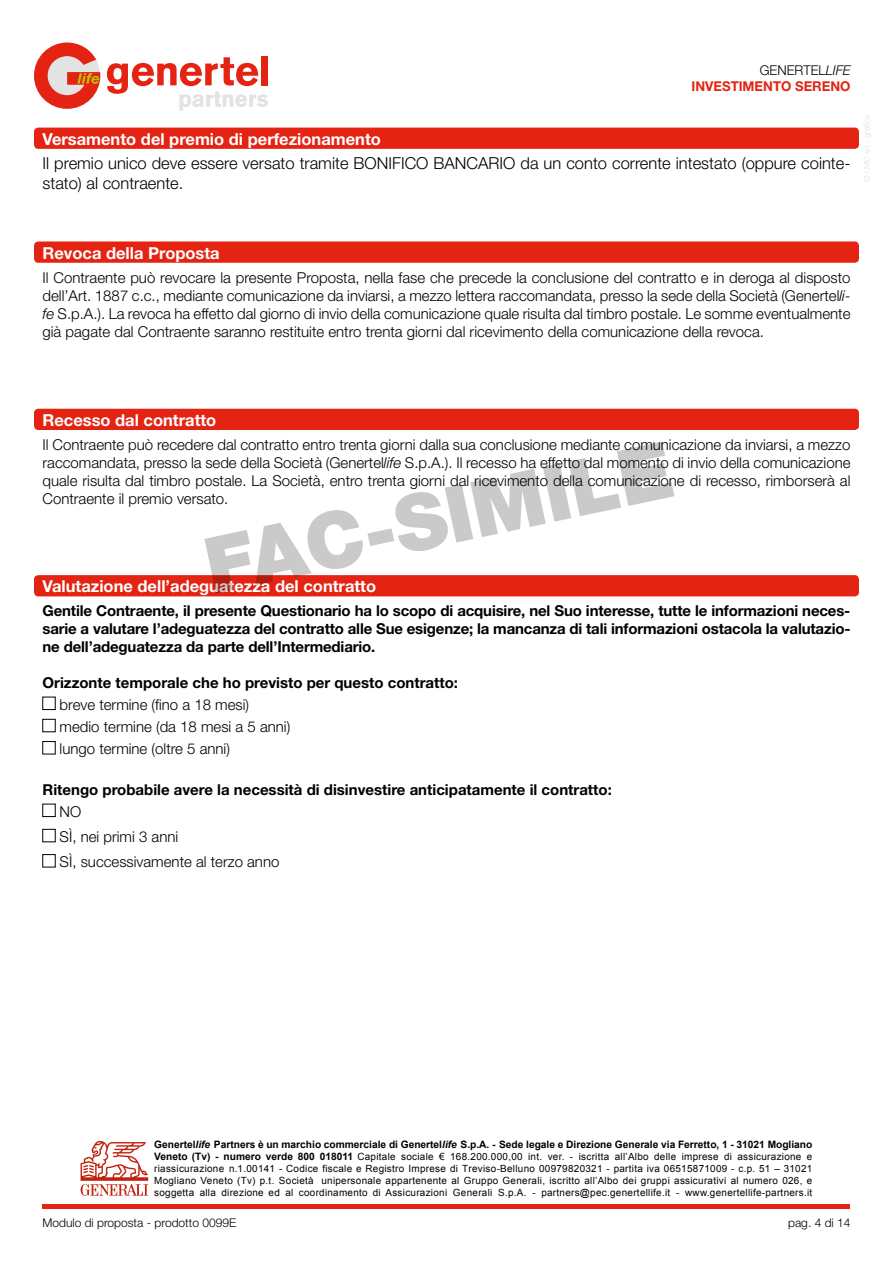
<style>
.page{position:relative;width:893px;height:1263px;background:#fff}
.page>*{position:absolute;margin:0;border:0;box-sizing:border-box;transform-origin:0 0}
.t1{font:700 16.5px "Helvetica Neue";color:#fff}
.t2{font:300 16.5px/19.5px "Helvetica Neue";color:#000}
.t3{font:300 15px/18px "Helvetica Neue";color:#000;text-align:justify}
.t4{font:700 15px/18px "Helvetica Neue";color:#000;text-align:justify}
.t5{font:700 13.5px/16.2px "Helvetica Neue";color:#e42313;text-align:right}
.t6{font:300 12px "Helvetica Neue";color:#000}
.t7{font:700 10.2px "Arial";color:#000}
.t8{font:9.9px/11.9px "Arial";letter-spacing:.03em;color:#000;text-align:justify}
.s1{font-weight:300;color:#000}
.s2{font-weight:300;font-style:italic;color:#000}
.s3{font-style:italic}
.s4{font-weight:700;font-size:10.2px}
</style>
<div class="page">
<hr style="left:43px;top:1205px;width:807px;height:4px;background:#e42313">
<div style="left:261px;top:56px;width:7px;height:29px;background:#e42313"></div>
<svg style="left:107px;top:57px;width:161px;height:53px"></svg>
<svg style="left:34px;top:43px;width:66px;height:66px"></svg>
<svg style="left:81px;top:1141px;width:67px;height:55px"></svg>
<div style="left:34px;top:241px;width:825px;height:22px;background:#e42313;border-radius:4px"></div>
<div style="left:34px;top:409px;width:825px;height:21px;background:#e42313;border-radius:4px"></div>
<div style="left:34px;top:575px;width:825px;height:21px;background:#e42313;border-radius:4px"></div>
<div style="left:43px;top:719px;width:12px;height:13px;border:1px solid #000"></div>
<div style="left:43px;top:804px;width:12px;height:13px;border:1px solid #000"></div>
<div style="left:43px;top:829px;width:12px;height:13px;border:1px solid #000"></div>
<div style="left:34px;top:128px;width:825px;height:21px;background:#e42313;border-radius:4px"></div>
<svg style="left:204px;top:442px;width:471px;height:152px"></svg>
<p class="t5" style="left:691px;top:61px;width:160px"><span class="s1">GENERTEL</span><span class="s2">LIFE<br></span>INVESTIMENTO SERENO</p>
<p class="t1" style="left:43px;top:129px;width:340px">Versamento del premio di perfezionamento</p>
<p class="t2" style="left:43px;top:153px;width:809px">Il premio unico deve essere versato tramite BONIFICO BANCARIO da un conto corrente intestato (oppure cointe&shy;stato) al contraente.</p>
<p class="t1" style="left:43px;top:242px;width:179px">Revoca della Proposta</p>
<p class="t3" style="left:43px;top:268px;width:809px">Il Contraente può revocare la presente Proposta, nella fase che precede la conclusione del contratto e in deroga al disposto dell’Art. 1887 c.c., mediante comunicazione da inviarsi, a mezzo lettera raccomandata, presso la sede della Società (Genertel<span class="s3">li&shy;fe</span> S.p.A.). La revoca ha effetto dal giorno di invio della comunicazione quale risulta dal timbro postale. Le somme eventualmente già pagate dal Contraente saranno restituite entro trenta giorni dal ricevimento della comunicazione della revoca.</p>
<p class="t1" style="left:43px;top:410px;width:175px">Recesso dal contratto</p>
<p class="t3" style="left:43px;top:436px;width:809px">Il Contraente può recedere dal contratto entro trenta giorni dalla sua conclusione mediante comunicazione da inviarsi, a mezzo raccomandata, presso la sede della Società (Genertel<span class="s3">life</span> S.p.A.). Il recesso ha effetto dal momento di invio della comunicazione quale risulta dal timbro postale. La Società, entro trenta giorni dal ricevimento della comunicazione di recesso, rimborserà al Contraente il premio versato.</p>
<p class="t1" style="left:43px;top:576px;width:335px">Valutazione dell’adeguatezza del contratto</p>
<p class="t4" style="left:43px;top:601px;width:809px">Gentile Contraente, il presente Questionario ha lo scopo di acquisire, nel Suo interesse, tutte le informazioni neces&shy;sarie a valutare l’adeguatezza del contratto alle Sue esigenze; la mancanza di tali informazioni ostacola la valutazio&shy;ne dell’adeguatezza da parte dell’Intermediario.</p>
<p class="t4" style="left:43px;top:673px;width:417px">Orizzonte temporale che ho previsto per questo contratto:</p>
<p class="t3" style="left:60px;top:693px;width:232px;line-height:22.2px;text-align:left">breve termine (fino a 18 mesi) medio termine (da 18 mesi a 5 anni) lungo termine (oltre 5 anni)</p>
<p class="t4" style="left:43px;top:780px;width:571px">Ritengo probabile avere la necessità di disinvestire anticipatamente il contratto:</p>
<p class="t3" style="left:60px;top:798px;width:221px;line-height:25.2px;text-align:left">NO<br>SÌ, nei primi 3 anni<br>SÌ, successivamente al terzo anno</p>
<p class="t7" style="left:154px;top:1138px;width:660px">Genertel<span class="s3">life</span> Partners è un marchio commerciale di Genertel<span class="s3">life</span> S.p.A. - Sede legale e Direzione Generale via Ferretto, 1 - 31021 Mogliano</p>
<p class="t8" style="left:154px;top:1151px;width:660px"><span class="s4">Veneto (Tv) - numero verde 800 018011</span> Capitale sociale € 168.200.000,00 int. ver. - iscritta all’Albo delle imprese di assicurazione e riassicurazione n.1.00141 - Codice fiscale e Registro Imprese di Treviso-Belluno 00979820321 - partita iva 06515871009 - c.p. 51 – 31021<br>Mogliano Veneto (Tv) p.t. Società unipersonale appartenente al Gruppo Generali, iscritto all’Albo dei gruppi assicurativi al numero 026, e soggetta alla direzione ed al coordinamento di Assicurazioni Generali S.p.A. - partners@pec.genertellife.it - www.genertellife-partners.it</p>
<p class="t6" style="left:43px;top:1215px;width:195px">Modulo di proposta - prodotto 0099E</p>
<p class="t6" style="left:788px;top:1215px;width:64px">pag. 4 di 14</p>
</div>
